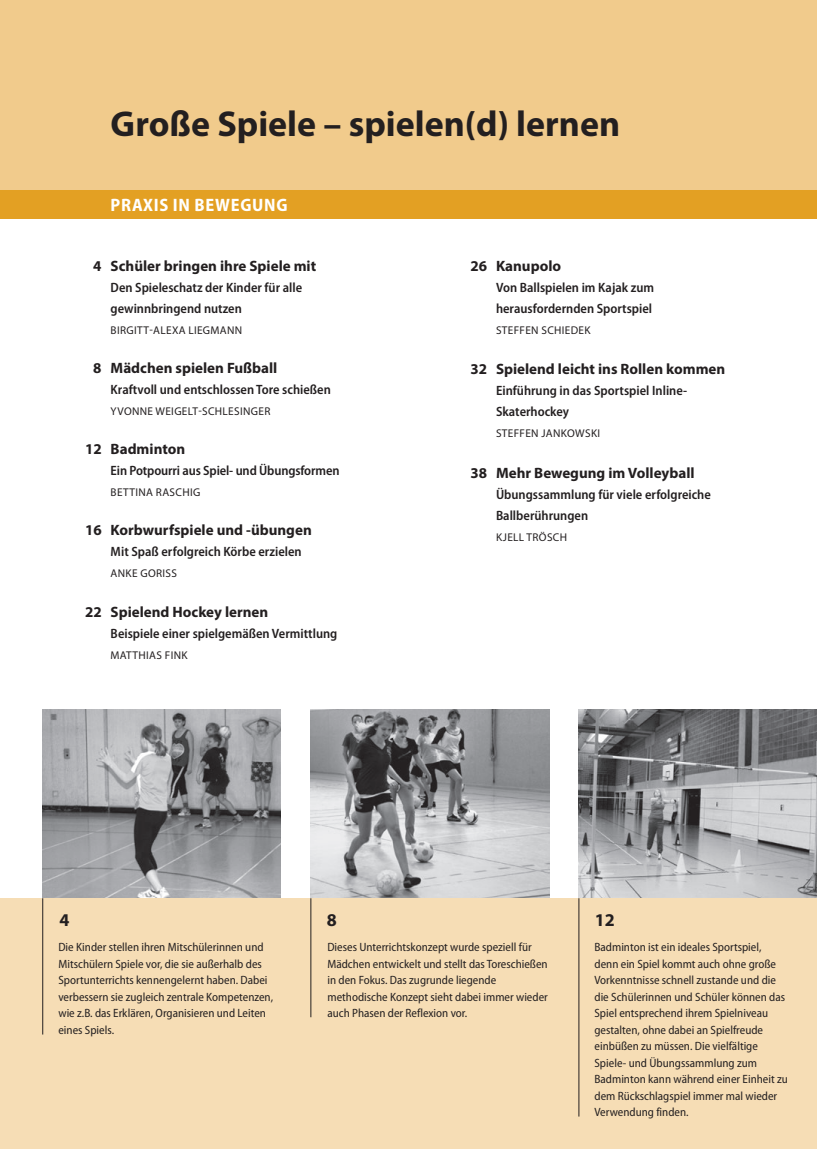
<style>
.page{position:relative;width:817px;height:1149px;background:#fff}
.page>*{position:absolute;margin:0;border:0;box-sizing:border-box;transform-origin:0 0}
.t1{font:700 36px "Myriad Pro";color:#231f20}
.t2{font:700 semi-condensed 18px "Myriad Pro";letter-spacing:.04em;color:#fff}
.t3{font:700 18px "Myriad";color:#231f20}
.t4{font:700 15px "Myriad Pro";color:#231f20}
.t5{font:600 semi-condensed 13.5px/21px "Myriad Pro";color:#231f20}
.t6{font:semi-condensed 12px/16.5px "Myriad Pro";color:#231f20}
.t7{font:11.25px "Myriad Pro";letter-spacing:.03em;color:#231f20}
</style>
<div class="page">
<img style="left:310px;top:709px;width:239px;height:189px">
<img style="left:578px;top:709px;width:238px;height:189px">
<img style="left:43px;top:709px;width:238px;height:189px">
<div style="left:0;top:0;width:816px;height:206px;background:#f1cb8c"></div>
<div style="left:0;top:191px;width:816px;height:28px;background:#e3a023"></div>
<div style="left:0;top:898px;width:816px;height:250px;background:#f6ddb5"></div>
<hr style="left:42px;top:898px;width:1px;height:136px;background:#231f20">
<hr style="left:310px;top:898px;width:1px;height:118px;background:#231f20">
<hr style="left:578px;top:898px;width:1px;height:218px;background:#231f20">
<h1 class="t1" style="left:111px;top:101px;width:511px">Große Spiele – spielen(d) lernen</h1>
<h2 class="t2" style="left:111px;top:195px;width:178px">PRAXIS IN BEWEGUNG</h2>
<p class="t4" style="left:93px;top:255px;width:224px">4 Schüler bringen ihre Spiele mit</p>
<p class="t5" style="left:111px;top:276px;width:193px">Den Spieleschatz der Kinder für alle gewinnbringend nutzen</p>
<p class="t7" style="left:111px;top:323px;width:133px">BIRGITT-ALEXA LIEGMANN</p>
<p class="t4" style="left:93px;top:357px;width:185px">8 Mädchen spielen Fußball</p>
<p class="t5" style="left:111px;top:378px;width:222px">Kraftvoll und entschlossen Tore schießen</p>
<p class="t7" style="left:111px;top:404px;width:161px">YVONNE WEIGELT-SCHLESINGER</p>
<p class="t4" style="left:85px;top:438px;width:102px">12 Badminton</p>
<p class="t5" style="left:111px;top:459px;width:230px">Ein Potpourri aus Spiel- und Übungsformen</p>
<p class="t7" style="left:111px;top:485px;width:91px">BETTINA RASCHIG</p>
<p class="t4" style="left:85px;top:519px;width:228px">16 Korbwurfspiele und -übungen</p>
<p class="t5" style="left:111px;top:540px;width:192px">Mit Spaß erfolgreich Körbe erzielen</p>
<p class="t7" style="left:111px;top:566px;width:68px">ANKE GORISS</p>
<p class="t4" style="left:85px;top:602px;width:185px">22 Spielend Hockey lernen</p>
<p class="t5" style="left:111px;top:623px;width:228px">Beispiele einer spielgemäßen Vermittlung</p>
<p class="t7" style="left:111px;top:648px;width:78px">MATTHIAS FINK</p>
<p class="t4" style="left:470px;top:255px;width:92px">26 Kanupolo</p>
<p class="t5" style="left:496px;top:277px;width:160px">Von Ballspielen im Kajak zum herausfordernden Sportspiel</p>
<p class="t7" style="left:496px;top:323px;width:96px">STEFFEN SCHIEDEK</p>
<p class="t4" style="left:470px;top:359px;width:256px">32 Spielend leicht ins Rollen kommen</p>
<p class="t5" style="left:496px;top:380px;width:193px">Einführung in das Sportspiel Inline-<br>Skaterhockey</p>
<p class="t7" style="left:496px;top:426px;width:106px">STEFFEN JANKOWSKI</p>
<p class="t4" style="left:470px;top:462px;width:225px">38 Mehr Bewegung im Volleyball</p>
<p class="t5" style="left:496px;top:484px;width:216px">Übungssammlung für viele erfolgreiche<br>Ballberührungen</p>
<p class="t7" style="left:496px;top:530px;width:73px">KJELL TRÖSCH</p>
<h2 class="t3" style="left:59px;top:910px;width:11px">4</h2>
<h2 class="t3" style="left:327px;top:910px;width:11px">8</h2>
<h2 class="t3" style="left:595px;top:910px;width:21px">12</h2>
<p class="t6" style="left:58px;top:938px;width:216px">Die Kinder stellen ihren Mitschülerinnen und Mitschülern Spiele vor, die sie außerhalb des Sportunterrichts kennengelernt haben. Dabei verbessern sie zugleich zentrale Kompetenzen, wie z.B. das Erklären, Organisieren und Leiten eines Spiels.</p>
<p class="t6" style="left:327px;top:938px;width:222px">Dieses Unterrichtskonzept wurde speziell für Mädchen entwickelt und stellt das Toreschießen in den Fokus. Das zugrunde liegende methodische Konzept sieht dabei immer wieder auch Phasen der Reflexion vor.</p>
<p class="t6" style="left:594px;top:938px;width:195px">Badminton ist ein ideales Sportspiel, denn ein Spiel kommt auch ohne große Vorkenntnisse schnell zustande und die die Schülerinnen und Schüler können das Spiel entsprechend ihrem Spielniveau gestalten, ohne dabei an Spielfreude einbüßen zu müssen. Die vielfältige Spiele- und Übungssammlung zum Badminton kann während einer Einheit zu dem Rückschlagspiel immer mal wieder Verwendung finden.</p>
</div>
